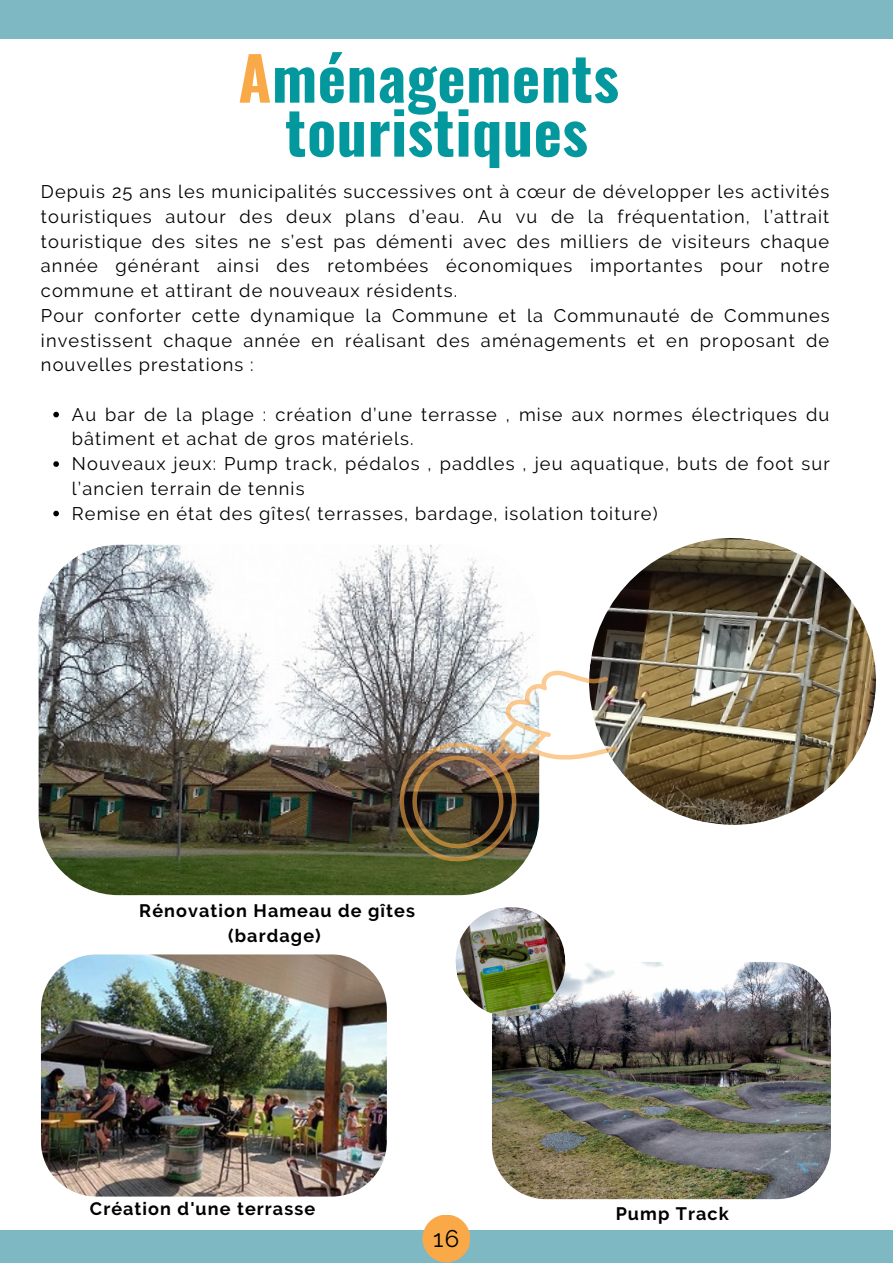
<style>
.page{position:relative;width:893px;height:1264px;background:#fff}
.page>*{position:absolute;margin:0;border:0;box-sizing:border-box;transform-origin:0 0}
.t1{font:700 60px/54px "Oswald";letter-spacing:.01em;color:#03989e;text-align:center}
.t2{font:24px "Raleway";color:#000}
.t3{font:18.15px/24.8px "Raleway";letter-spacing:.06em;color:#000}
.t4{font:700 18px/24.8px "Raleway";letter-spacing:.06em;color:#000;text-align:center}
.s1{color:#faa948}
</style>
<div class="page">
<div style="left:0;top:1230px;width:892px;height:32px;background:#7eb9c3"></div>
<div style="left:0;top:1px;width:892px;height:38px;background:#7eb9c3"></div>
<img style="left:39px;top:545px;width:500px;height:350px;border-radius:80px">
<img style="left:41px;top:954px;width:346px;height:242px;border-radius:55px">
<img style="left:492px;top:961px;width:338px;height:238px;border-radius:54px">
<img style="left:455px;top:907px;width:113px;height:112px">
<div style="left:422px;top:1214px;width:48px;height:48px;background:#faa948;border-radius:50%"></div>
<img style="left:602px;top:538px;width:274px;height:287px">
<img style="left:372px;top:621px;width:276px;height:275px">
<svg style="left:53px;top:412px;width:6px;height:5px"></svg>
<svg style="left:53px;top:461px;width:6px;height:6px"></svg>
<svg style="left:53px;top:510px;width:6px;height:6px"></svg>
<h1 class="t1" style="left:238px;top:49px;width:382px"><span class="s1">A</span>ménagements touristiques</h1>
<p class="t3" style="left:41px;top:179px;width:790px">Depuis 25 ans les municipalités successives ont à cœur de développer les activités touristiques autour des deux plans d’eau. Au vu de la fréquentation, l’attrait touristique des sites ne s’est pas démenti avec des milliers de visiteurs chaque année générant ainsi des retombées économiques importantes pour notre commune et attirant de nouveaux résidents.<br>Pour conforter cette dynamique la Commune et la Communauté de Communes investissent chaque année en réalisant des aménagements et en proposant de nouvelles prestations :</p>
<p class="t3" style="left:72px;top:402px;width:759px">Au bar de la plage : création d’une terrasse , mise aux normes électriques du bâtiment et achat de gros matériels.<br>Nouveaux jeux: Pump track, pédalos , paddles , jeu aquatique, buts de foot sur l’ancien terrain de tennis<br>Remise en état des gîtes( terrasses, bardage, isolation toiture)</p>
<p class="t4" style="left:139px;top:898px;width:277px">Rénovation Hameau de gîtes (bardage)</p>
<p class="t4" style="left:90px;top:1196px;width:227px">Création d'une terrasse</p>
<p class="t4" style="left:615px;top:1201px;width:115px">Pump Track</p>
<h2 class="t2" style="left:433px;top:1224px;width:28px">16</h2>
</div>
